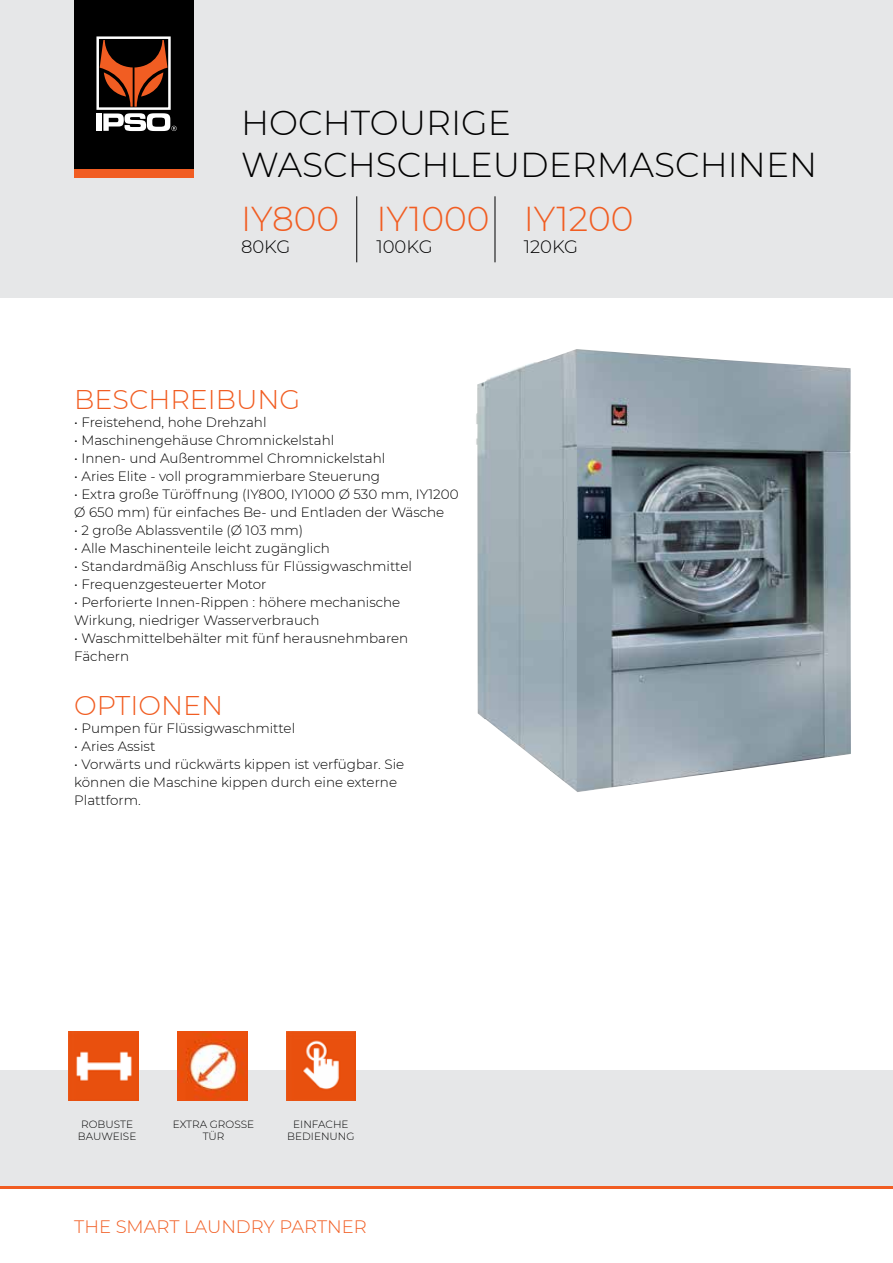
<style>
.page{position:relative;width:893px;height:1263px;background:#fff}
.page>*{position:absolute;margin:0;border:0;box-sizing:border-box;transform-origin:0 0}
.t1{font:300 34.5px/41.4px "Montserrat";color:#000}
.t2{font:300 34.5px "Montserrat";color:#f15d22}
.t3{font:300 27px "Montserrat";color:#f15d22}
.t4{font:300 18px "Montserrat";color:#f15d22}
.t5{font:300 18px "Montserrat";color:#000}
.t6{font:300 13.5px/18px "Montserrat";color:#000}
.t7{font:300 10.5px/12px "Montserrat";color:#000;text-align:center}
</style>
<div class="page">
<div style="left:0;top:0;width:893px;height:298px;background:#e6e7e8"></div>
<div style="left:74px;top:168px;width:119px;height:10px;background:#f15d22"></div>
<div style="left:74px;top:0;width:119px;height:168px;background:#000"></div>
<svg style="left:96px;top:36px;width:81px;height:95px"></svg>
<div style="left:0;top:1070px;width:893px;height:118px;background:#e6e7e8"></div>
<hr style="left:0;top:1187px;width:893px;height:2px;background:#f15d22">
<hr style="left:356px;top:196px;width:1px;height:66px;background:#000">
<hr style="left:495px;top:196px;width:1px;height:66px;background:#000">
<img style="left:476px;top:349px;width:375px;height:443px">
<img style="left:68px;top:1031px;width:70px;height:70px">
<img style="left:178px;top:1031px;width:69px;height:70px">
<img style="left:286px;top:1031px;width:70px;height:70px">
<h1 class="t1" style="left:241px;top:101px;width:578px">HOCHTOURIGE<br>WASCHSCHLEUDERMASCHINEN</h1>
<h1 class="t2" style="left:241px;top:195px;width:100px">IY800</h1>
<h3 class="t5" style="left:241px;top:234px;width:51px">80KG</h3>
<h1 class="t2" style="left:376px;top:195px;width:115px">IY1000</h1>
<h3 class="t5" style="left:376px;top:234px;width:58px">100KG</h3>
<h1 class="t2" style="left:524px;top:195px;width:111px">IY1200</h1>
<h3 class="t5" style="left:524px;top:234px;width:56px">120KG</h3>
<h2 class="t3" style="left:74px;top:381px;width:228px">BESCHREIBUNG</h2>
<p class="t6" style="left:74px;top:413px;width:194px">• Freistehend, hohe Drehzahl</p>
<p class="t6" style="left:74px;top:431px;width:262px">• Maschinengehäuse Chromnickelstahl</p>
<p class="t6" style="left:74px;top:449px;width:313px">• Innen- und Außentrommel Chromnickelstahl</p>
<p class="t6" style="left:74px;top:467px;width:307px">• Aries Elite - voll programmierbare Steuerung</p>
<p class="t6" style="left:74px;top:485px;width:386px">• Extra große Türöffnung (IY800, IY1000 Ø 530 mm, IY1200<br>Ø 650 mm) für einfaches Be- und Entladen der Wäsche</p>
<p class="t6" style="left:74px;top:521px;width:230px">• 2 große Ablassventile (Ø 103 mm)</p>
<p class="t6" style="left:74px;top:539px;width:257px">• Alle Maschinenteile leicht zugänglich</p>
<p class="t6" style="left:74px;top:557px;width:339px">• Standardmäßig Anschluss für Flüssigwaschmittel</p>
<p class="t6" style="left:74px;top:575px;width:194px">• Frequenzgesteuerter Motor</p>
<p class="t6" style="left:74px;top:593px;width:328px">• Perforierte Innen-Rippen : höhere mechanische<br>Wirkung, niedriger Wasserverbrauch</p>
<p class="t6" style="left:74px;top:629px;width:336px">• Waschmittelbehälter mit fünf herausnehmbaren<br>Fächern</p>
<h2 class="t3" style="left:74px;top:687px;width:150px">OPTIONEN</h2>
<p class="t6" style="left:74px;top:719px;width:222px">• Pumpen für Flüssigwaschmittel</p>
<p class="t6" style="left:74px;top:737px;width:83px">• Aries Assist</p>
<p class="t6" style="left:74px;top:755px;width:331px">• Vorwärts und rückwärts kippen ist verfügbar. Sie können die Maschine kippen durch eine externe<br>Plattform.</p>
<p class="t7" style="left:78px;top:1118px;width:60px">ROBUSTE<br>BAUWEISE</p>
<p class="t7" style="left:173px;top:1118px;width:83px">EXTRA GROSSE<br>TÜR</p>
<p class="t7" style="left:287px;top:1118px;width:69px">EINFACHE<br>BEDIENUNG</p>
<h3 class="t4" style="left:74px;top:1215px;width:294px">THE SMART LAUNDRY PARTNER</h3>
</div>
